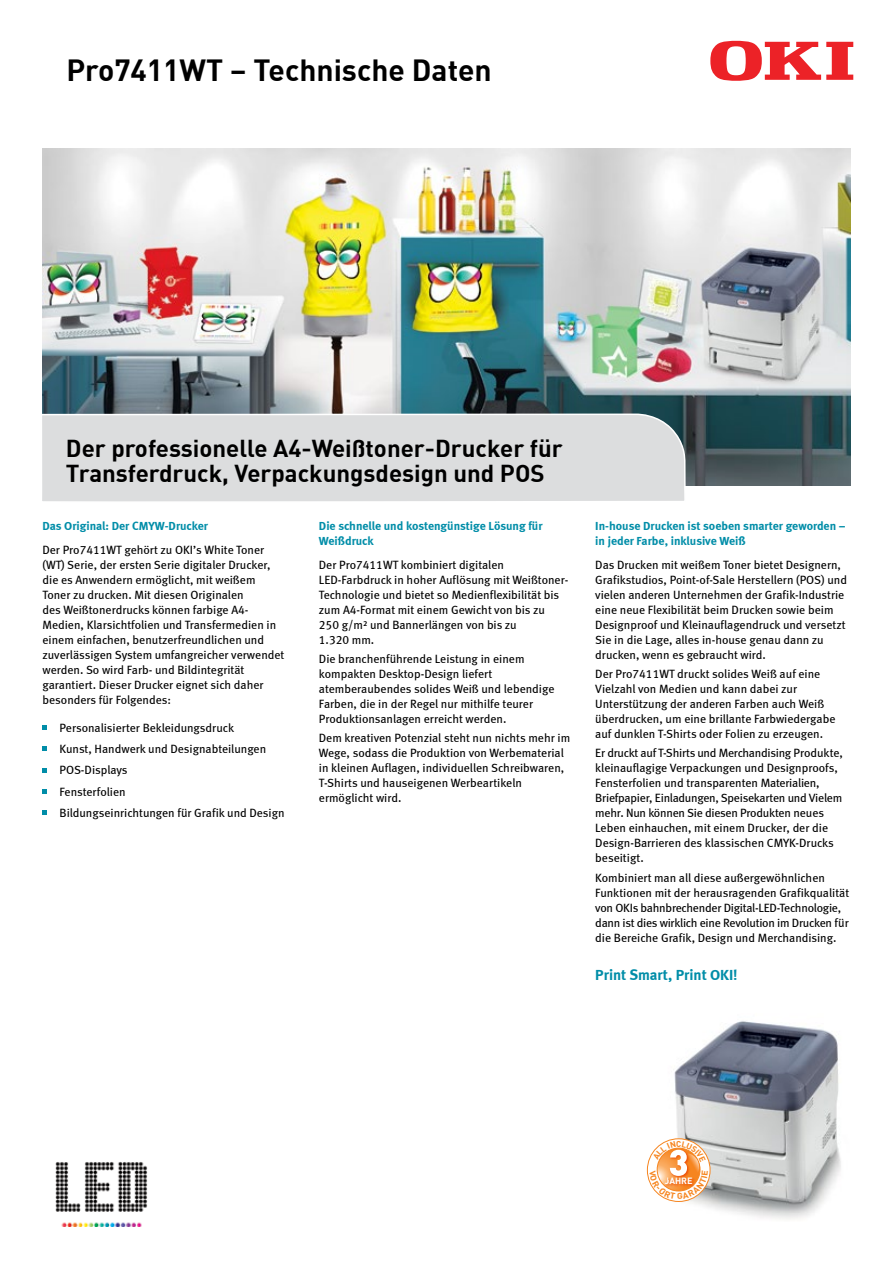
<style>
.page{position:relative;width:893px;height:1263px;background:#fff}
.page>*{position:absolute;margin:0;border:0;box-sizing:border-box;transform-origin:0 0}
.t1{font:700 30px "DIN";color:#000}
.t2{font:700 24px/25.5px "DIN";color:#000}
.t3{font:15px "Meta Bold LF";color:#008da8}
.t4{font:12px/15px "Meta Book LF";color:#000}
.t5{font:12px/15px "Meta Bold LF";color:#008da8}
.t6{font:700 9px "DIN Pro";color:#fff}
</style>
<div class="page">
<img style="left:646px;top:1021px;width:195px;height:198px">
<img style="left:43px;top:149px;width:807px;height:337px">
<svg style="left:43px;top:725px;width:4px;height:4px"></svg>
<svg style="left:43px;top:747px;width:4px;height:4px"></svg>
<svg style="left:43px;top:768px;width:4px;height:4px"></svg>
<svg style="left:43px;top:789px;width:4px;height:5px"></svg>
<svg style="left:43px;top:811px;width:4px;height:4px"></svg>
<svg style="left:710px;top:41px;width:143px;height:40px"></svg>
<div style="left:42px;top:413px;width:645px;height:89px;background:#dcddde"></div>
<img style="left:55px;top:1162px;width:93px;height:64px">
<div style="left:647px;top:1138px;width:63px;height:64px;border:1px solid #f6851f;border-radius:50%"></div>
<svg style="left:649px;top:1141px;width:59px;height:58px"></svg>
<h1 class="t1" style="left:66px;top:50px;width:427px">Pro7411WT – Technische Daten</h1>
<h2 class="t2" style="left:66px;top:434px;width:498px">Der professionelle A4-Weißtoner-Drucker für<br>Transferdruck, Verpackungsdesign und POS</h2>
<p class="t5" style="left:43px;top:518px;width:167px">Das Original: Der CMYW-Drucker</p>
<p class="t4" style="left:43px;top:542px;width:243px">Der Pro7411WT gehört zu OKI’s White Toner (WT) Serie, der ersten Serie digitaler Drucker, die es Anwendern ermöglicht, mit weißem Toner zu drucken. Mit diesen Originalen<br>des Weißtonerdrucks können farbige A4- Medien, Klarsichtfolien und Transfermedien in einem einfachen, benutzerfreundlichen und zuverlässigen System umfangreicher verwendet werden. So wird Farb- und Bildintegrität garantiert. Dieser Drucker eignet sich daher besonders für Folgendes:</p>
<p class="t4" style="left:60px;top:717px;width:227px;line-height:21.5px">Personalisierter Bekleidungsdruck<br>Kunst, Handwerk und Designabteilungen<br>POS-Displays<br>Fensterfolien<br>Bildungseinrichtungen für Grafik und Design</p>
<p class="t5" style="left:319px;top:518px;width:225px">Die schnelle und kostengünstige Lösung für<br>Weißdruck</p>
<p class="t4" style="left:319px;top:557px;width:251px">Der Pro7411WT kombiniert digitalen LED-Farbdruck in hoher Auflösung mit Weißtoner-Technologie und bietet so Medienflexibilität bis zum A4-Format mit einem Gewicht von bis zu<br>250 g/m² und Bannerlängen von bis zu<br>1.320 mm.</p>
<p class="t4" style="left:319px;top:651px;width:237px">Die branchenführende Leistung in einem kompakten Desktop-Design liefert atemberaubendes solides Weiß und lebendige Farben, die in der Regel nur mithilfe teurer Produktionsanlagen erreicht werden.</p>
<p class="t4" style="left:319px;top:730px;width:253px">Dem kreativen Potenzial steht nun nichts mehr im Wege, sodass die Produktion von Werbematerial in kleinen Auflagen, individuellen Schreibwaren, T-Shirts und hauseigenen Werbeartikeln ermöglicht wird.</p>
<p class="t5" style="left:595px;top:518px;width:252px">In-house Drucken ist soeben smarter geworden – in jeder Farbe, inklusive Weiß</p>
<p class="t4" style="left:595px;top:557px;width:253px">Das Drucken mit weißem Toner bietet Designern, Grafikstudios, Point-of-Sale Herstellern (POS) und vielen anderen Unternehmen der Grafik-Industrie eine neue Flexibilität beim Drucken sowie beim Designproof und Kleinauflagendruck und versetzt Sie in die Lage, alles in-house genau dann zu drucken, wenn es gebraucht wird.</p>
<p class="t4" style="left:595px;top:666px;width:242px">Der Pro7411WT druckt solides Weiß auf eine Vielzahl von Medien und kann dabei zur Unterstützung der anderen Farben auch Weiß überdrucken, um eine brillante Farbwiedergabe auf dunklen T-Shirts oder Folien zu erzeugen.</p>
<p class="t4" style="left:595px;top:745px;width:249px">Er druckt auf T-Shirts und Merchandising Produkte, kleinauflagige Verpackungen und Designproofs, Fensterfolien und transparenten Materialien, Briefpapier, Einladungen, Speisekarten und Vielem mehr. Nun können Sie diesen Produkten neues Leben einhauchen, mit einem Drucker, der die Design-Barrieren des klassischen CMYK-Drucks beseitigt.</p>
<p class="t4" style="left:595px;top:870px;width:255px">Kombiniert man all diese außergewöhnlichen Funktionen mit der herausragenden Grafikqualität von OKIs bahnbrechender Digital-LED-Technologie, dann ist dies wirklich eine Revolution im Drucken für die Bereiche Grafik, Design und Merchandising.</p>
<p class="t3" style="left:595px;top:966px;width:144px">Print Smart, Print OKI!</p>
<p class="t6" style="left:665px;top:1175px;width:29px">JAHRE</p>
</div>
